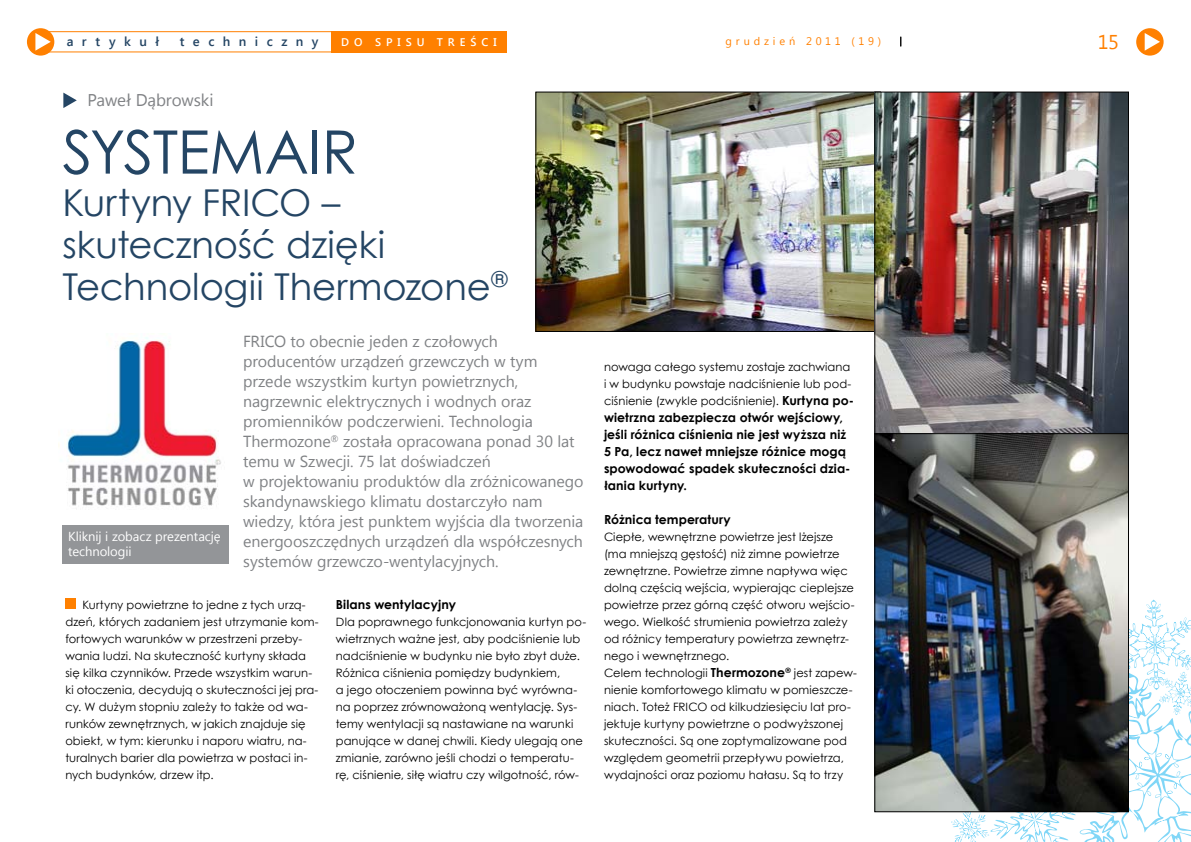
<style>
.page{position:relative;width:1191px;height:842px;background:#fff}
.page>*{position:absolute;margin:0;border:0;box-sizing:border-box;transform-origin:0 0}
.t1{font:60px "Century Gothic";letter-spacing:-.01em;color:#244564}
.t2{font:37px/42px "Century Gothic";letter-spacing:-.005em;color:#244564}
.t3{font:20px "Segoe UI";color:#ff8000}
.t4{font:17px "Segoe UI";letter-spacing:-.005em;color:#808285}
.t5{font:16px/20px "Segoe UI";letter-spacing:-.005em;color:#808285}
.t6{font:13px/15px "Segoe UI";letter-spacing:-.005em;color:#fff}
.t7{font:600 13px "Segoe UI";letter-spacing:.645em;color:#244564}
.t8{font:700 12.5px/17px "Century Gothic";letter-spacing:.005em;color:#000}
.t9{font:11.5px/17px "Century Gothic";letter-spacing:.005em;color:#000}
.t10{font:600 11.1px "Segoe UI";letter-spacing:.445em;color:#fff}
.t11{font:11px "Segoe UI";letter-spacing:.35em;color:#ff8000}
.s1{font-weight:700;font-size:12.5px}
</style>
<div class="page">
<div style="left:27px;top:28px;width:27px;height:28px;background:#ff8000;border-radius:50%"></div>
<svg style="left:35px;top:33px;width:16px;height:17px"></svg>
<div style="left:1136px;top:28px;width:27px;height:28px;background:#ff8000;border-radius:50%"></div>
<svg style="left:1144px;top:33px;width:16px;height:18px"></svg>
<div style="left:33px;top:31px;width:310px;height:21px;border:1px solid #ff8000"></div>
<div style="left:331px;top:31px;width:176px;height:21px;background:#ff8000"></div>
<svg style="left:900px;top:591px;width:291px;height:251px"></svg>
<img style="left:538px;top:94px;width:336px;height:236px">
<div style="left:536px;top:92px;width:344px;height:240px;border:1px solid #000"></div>
<svg style="left:63px;top:93px;width:14px;height:15px"></svg>
<div style="left:65px;top:599px;width:11px;height:10px;background:#ff8000"></div>
<img style="left:58px;top:337px;width:163px;height:169px">
<div style="left:62px;top:526px;width:166px;height:38px;background:#939598"></div>
<img style="left:876px;top:94px;width:250px;height:339px">
<div style="left:874px;top:92px;width:254px;height:365px;border:1px solid #000"></div>
<img style="left:876px;top:435px;width:250px;height:375px">
<div style="left:874px;top:433px;width:254px;height:379px;border:1px solid #000"></div>
<p class="t7" style="left:67px;top:32px;width:94px">artykuł</p>
<p class="t7" style="left:180px;top:32px;width:140px">techniczny</p>
<p class="t10" style="left:341px;top:34px;width:157px">do spisu treści</p>
<p class="t11" style="left:725px;top:34px;width:157px">grudzień 2011 (19)</p>
<h3 class="t3" style="left:1098px;top:28px;width:23px">15</h3>
<h3 class="t4" style="left:87px;top:88px;width:128px">Paweł Dąbrowski</h3>
<h1 class="t1" style="left:63px;top:110px;width:297px">SYSTEMAIR</h1>
<h2 class="t2" style="left:63px;top:181px;width:447px">Kurtyny FRICO – skuteczność dzięki<br>Technologii Thermozone<sup>®</sup></h2>
<p class="t6" style="left:68px;top:528px;width:154px">Kliknij i zobacz prezentację technologii</p>
<p class="t5" style="left:243px;top:330px;width:342px">FRICO to obecnie jeden z czołowych producentów urządzeń grzewczych w tym przede wszystkim kurtyn powietrznych, nagrzewnic elektrycznych i wodnych oraz promienników podczerwieni. Technologia Thermozone<sup>®</sup> została opracowana ponad 30 lat temu w Szwecji. 75 lat doświadczeń<br>w projektowaniu produktów dla zróżnicowanego skandynawskiego klimatu dostarczyło nam wiedzy, która jest punktem wyjścia dla tworzenia energooszczędnych urządzeń dla współczesnych systemów grzewczo-wentylacyjnych.</p>
<p class="t9" style="left:65px;top:596px;width:255px;text-indent:17px">Kurtyny powietrzne to jedne z tych urzą&shy;dzeń, których zadaniem jest utrzymanie kom&shy;fortowych warunków w przestrzeni przeby&shy;wania ludzi. Na skuteczność kurtyny składa się kilka czynników. Przede wszystkim warun&shy;ki otoczenia, decydują o skuteczności jej pra&shy;cy. W dużym stopniu zależy to także od wa&shy;runków zewnętrznych, w jakich znajduje się obiekt, w tym: kierunku i naporu wiatru, na&shy;turalnych barier dla powietrza w postaci in&shy;nych budynków, drzew itp.</p>
<p class="t8" style="left:336px;top:596px;width:122px">Bilans wentylacyjny</p>
<p class="t9" style="left:336px;top:613px;width:252px">Dla poprawnego funkcjonowania kurtyn po&shy;wietrznych ważne jest, aby podciśnienie lub nadciśnienie w budynku nie było zbyt duże.<br>Różnica ciśnienia pomiędzy budynkiem,<br>a jego otoczeniem powinna być wyrówna&shy;na poprzez zrównoważoną wentylację. Sys&shy;temy wentylacji są nastawiane na warunki panujące w danej chwili. Kiedy ulegają one zmianie, zarówno jeśli chodzi o temperatu&shy;rę, ciśnienie, siłę wiatru czy wilgotność, rów-</p>
<p class="t9" style="left:604px;top:358px;width:251px">nowaga całego systemu zostaje zachwiana i w budynku powstaje nadciśnienie lub pod&shy;ciśnienie (zwykle podciśnienie). <span class="s1">Kurtyna po-</span></p>
<p class="t8" style="left:604px;top:409px;width:248px">wietrzna zabezpiecza otwór wejściowy, jeśli różnica ciśnienia nie jest wyższa niż 5 Pa, lecz nawet mniejsze różnice mogą spowodować spadek skuteczności dzia&shy;łania kurtyny.</p>
<p class="t8" style="left:604px;top:511px;width:128px">Różnica temperatury</p>
<p class="t9" style="left:604px;top:528px;width:254px">Ciepłe, wewnętrzne powietrze jest lżejsze (ma mniejszą gęstość) niż zimne powietrze zewnętrzne. Powietrze zimne napływa więc dolną częścią wejścia, wypierając cieplejsze powietrze przez górną część otworu wejścio&shy;wego. Wielkość strumienia powietrza zależy od różnicy temperatury powietrza zewnętrz&shy;nego i wewnętrznego.<br>Celem technologii <span class="s1">Thermozone</span><sup>®</sup> jest zapew&shy;nienie komfortowego klimatu w pomieszcze&shy;niach. Toteż FRICO od kilkudziesięciu lat pro&shy;jektuje kurtyny powietrzne o podwyższonej skuteczności. Są one zoptymalizowane pod względem geometrii przepływu powietrza, wydajności oraz poziomu hałasu. Są to trzy</p>
</div>
